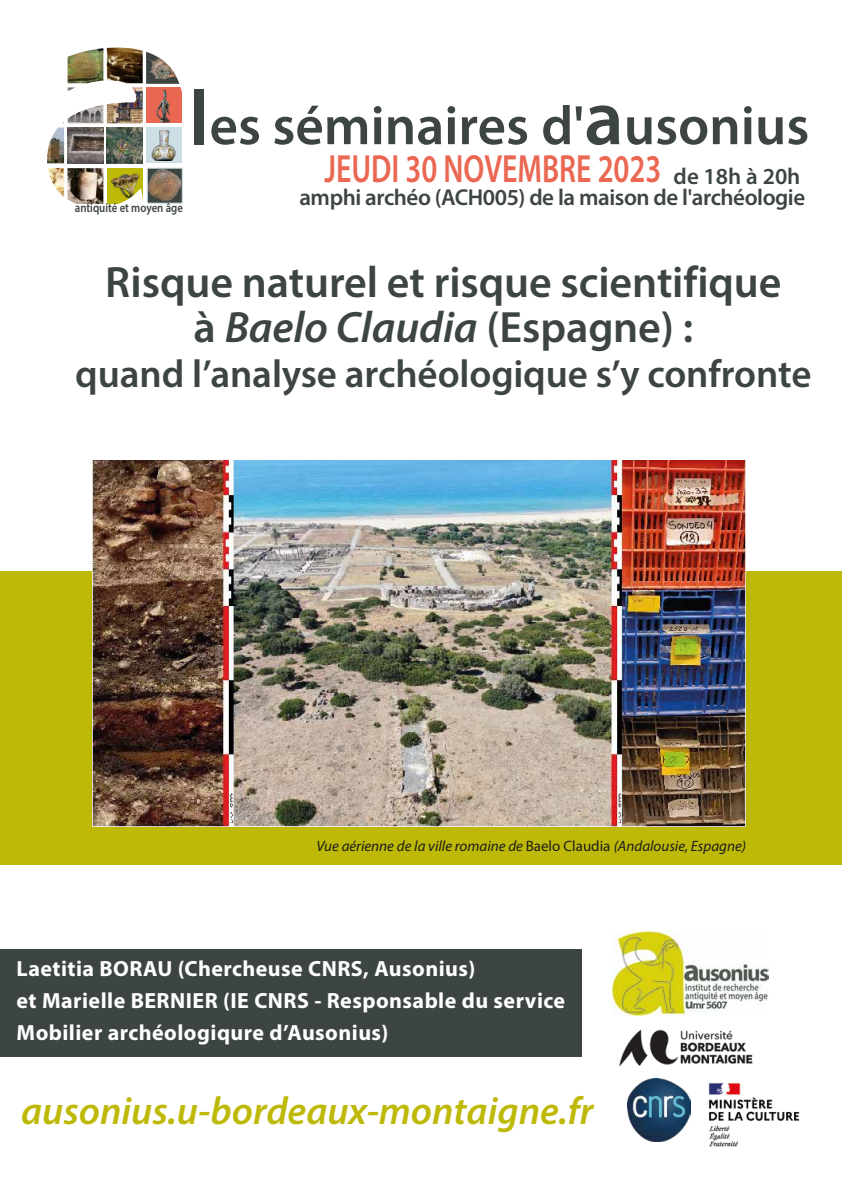
<style>
.page{position:relative;width:842px;height:1191px;background:#fff}
.page>*{position:absolute;margin:0;border:0;box-sizing:border-box;transform-origin:0 0}
.t1{font:600 55.2px "Myriad Pro";color:#3d4543}
.t2{font:600 44px/45px "Myriad Pro";letter-spacing:-.005em;color:#3d4543;text-align:center}
.t3{font:600 39.4px "Myriad Pro";color:#ea6752;scale:.75 1}
.t4{font:600 39px "Myriad Pro";letter-spacing:-.005em;color:#3d4543}
.t5{font:italic 600 39px "Myriad Pro";color:#beb906}
.t6{font:600 23px "Myriad Pro";letter-spacing:-.02em;color:#3d4543}
.t7{font:700 22px/32px "Myriad Pro";letter-spacing:.02em;color:#fff}
.t8{font:italic 15px "Myriad Pro";color:#1d1d1b}
.t9{font:600 12.7px "Myriad Pro";color:#3d4543;scale:.85 1}
.s1{font-size:77.8px}
.s2{font-size:23px;color:#3d4543}
.s3{font-style:italic}
.s4{font-style:normal}
</style>
<div class="page">
<div style="left:0;top:949px;width:582px;height:107px;background:#3d4543"></div>
<img style="left:612px;top:931px;width:157px;height:84px">
<img style="left:619px;top:1029px;width:134px;height:38px">
<div style="left:0;top:571px;width:842px;height:293px;background:#beb906"></div>
<img style="left:627px;top:1078px;width:64px;height:63px">
<img style="left:708px;top:1083px;width:92px;height:64px">
<svg style="left:146px;top:51px;width:34px;height:33px"></svg>
<img style="left:149px;top:53px;width:29px;height:27px">
<svg style="left:107px;top:168px;width:36px;height:36px"></svg>
<img style="left:111px;top:173px;width:28px;height:25px">
<div style="left:147px;top:168px;width:36px;height:36px;background:#3d4543;border:1px solid #ccdfe5"></div>
<img style="left:149px;top:169px;width:32px;height:31px">
<div style="left:146px;top:87px;width:36px;height:36px;background:#ea6752"></div>
<img style="left:155px;top:89px;width:16px;height:33px">
<img style="left:47px;top:127px;width:17px;height:36px">
<img style="left:107px;top:127px;width:36px;height:36px">
<img style="left:107px;top:87px;width:36px;height:36px">
<img style="left:68px;top:168px;width:35px;height:36px">
<img style="left:68px;top:87px;width:35px;height:36px">
<img style="left:107px;top:48px;width:36px;height:35px">
<img style="left:68px;top:127px;width:35px;height:36px">
<img style="left:68px;top:48px;width:35px;height:35px">
<img style="left:48px;top:168px;width:16px;height:29px">
<div style="left:146px;top:127px;width:36px;height:36px;background:#ccdfe5"></div>
<img style="left:151px;top:131px;width:25px;height:29px">
<img style="left:92px;top:461px;width:653px;height:365px">
<p class="t9" style="left:75px;top:200px;width:129px">antiquité et moyen âge</p>
<h1 class="t1" style="left:189px;top:90px;width:621px"><span class="s1">l</span>es séminaires d'<span class="s1">a</span>usonius</h1>
<h3 class="t3" style="left:324px;top:144px;width:636px">JEUDI 30 NOVEMBRE 2023 <span class="s2">de 18h à 20h</span></h3>
<p class="t6" style="left:299px;top:183px;width:507px">amphi archéo (ACH005) de la maison de l'archéologie</p>
<h2 class="t2" style="left:105px;top:259px;width:678px">Risque naturel et risque scientifique à <span class="s3">Baelo Claudia</span> (Espagne) :</h2>
<h3 class="t4" style="left:75px;top:349px;width:738px">quand l’analyse archéologique s’y confronte</h3>
<p class="t8" style="left:316px;top:836px;width:431px">Vue aérienne de la ville romaine de <span class="s4">Baelo Claudia</span> (Andalousie, Espagne)</p>
<p class="t7" style="left:17px;top:952px;width:550px">Laetitia BORAU (Chercheuse CNRS, Ausonius)<br>et Marielle BERNIER (IE CNRS - Responsable du service<br>Mobilier archéologiqure d’Ausonius)</p>
<h3 class="t5" style="left:21px;top:1086px;width:574px">ausonius.u-bordeaux-montaigne.fr</h3>
</div>
